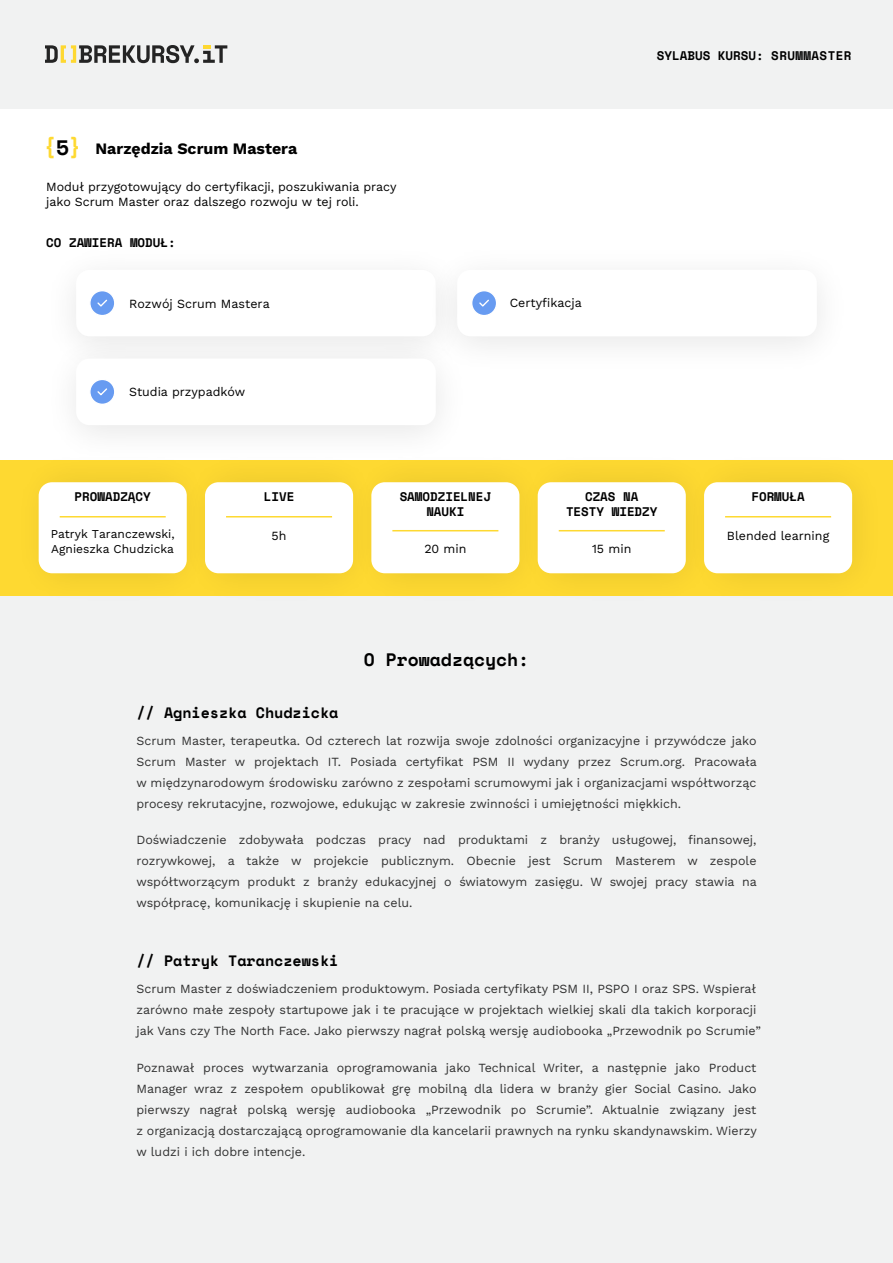
<style>
.page{position:relative;width:893px;height:1263px;background:#fff}
.page>*{position:absolute;margin:0;border:0;box-sizing:border-box;transform-origin:0 0}
.t1{font:700 20.85px "Space Mono";color:#fed931}
.t2{font:700 18px "Space Mono";color:#000}
.t3{font:700 15.9px "Work Sans";color:#000}
.t4{font:700 15px "Space Mono";color:#000}
.t5{font:12.45px/21px "Work Sans";color:#000;text-align:justify}
.t6{font:700 12.45px/15px "Space Mono";color:#000;text-align:center}
.t7{font:12px/14.4px "Work Sans";color:#000}
.s1{color:#000}
</style>
<div class="page">
<div style="left:0;top:590px;width:893px;height:673px;background:#f1f2f2"></div>
<div style="left:0;top:0;width:893px;height:108px;background:#f1f2f2"></div>
<div style="left:393px;top:460px;width:112px;height:136px;background:#f8d430"></div>
<div style="left:224px;top:476px;width:169px;height:120px;background:#f9d430"></div>
<div style="left:1px;top:460px;width:223px;height:136px;background:#fcd730"></div>
<div style="left:505px;top:460px;width:169px;height:136px;background:#fad530"></div>
<div style="left:674px;top:460px;width:219px;height:136px;background:#fbd630"></div>
<div style="left:39px;top:482px;width:148px;height:91px;background:#fff;border-radius:13px"></div>
<div style="left:205px;top:482px;width:148px;height:91px;background:#fff;border-radius:13px"></div>
<div style="left:371px;top:482px;width:148px;height:91px;background:#fff;border-radius:13px"></div>
<div style="left:538px;top:482px;width:148px;height:91px;background:#fff;border-radius:13px"></div>
<div style="left:704px;top:482px;width:148px;height:91px;background:#fff;border-radius:13px"></div>
<svg style="left:45px;top:45px;width:182px;height:18px"></svg>
<svg style="left:90px;top:291px;width:24px;height:24px"></svg>
<svg style="left:472px;top:291px;width:24px;height:24px"></svg>
<img style="left:31px;top:319px;width:450px;height:157px">
<div style="left:76px;top:359px;width:360px;height:66px;background:#fff;border-radius:13px"></div>
<svg style="left:90px;top:380px;width:24px;height:24px"></svg>
<hr style="left:392px;top:530px;width:106px;height:1px;background:#fed931">
<hr style="left:226px;top:516px;width:106px;height:1px;background:#fed931">
<hr style="left:60px;top:516px;width:106px;height:1px;background:#fed931">
<hr style="left:559px;top:530px;width:106px;height:1px;background:#fed931">
<hr style="left:725px;top:516px;width:106px;height:1px;background:#fed931">
<h1 class="t1" style="left:43px;top:132px;width:40px">{<span class="s1">5</span>}</h1>
<p class="t3" style="left:95px;top:136px;width:203px">Narzędzia Scrum Mastera</p>
<p class="t5" style="left:46px;top:178px;width:352px;line-height:15px">Moduł przygotowujący do certyfikacji, poszukiwania pracy jako Scrum Master oraz dalszego rozwoju w tej roli.</p>
<p class="t6" style="left:46px;top:235px;width:131px">CO ZAWIERA MODUŁ:</p>
<p class="t5" style="left:129px;top:292px;width:142px">Rozwój Scrum Mastera</p>
<p class="t5" style="left:510px;top:292px;width:74px">Certyfikacja</p>
<p class="t5" style="left:129px;top:381px;width:118px">Studia przypadków</p>
<p class="t6" style="left:657px;top:48px;width:196px">SYLABUS KURSU: SRUMMASTER</p>
<p class="t6" style="left:75px;top:489px;width:78px">PROWADZĄCY</p>
<p class="t6" style="left:264px;top:489px;width:32px">LIVE</p>
<p class="t6" style="left:400px;top:489px;width:93px">SAMODZIELNEJ<br>NAUKI</p>
<p class="t6" style="left:566px;top:489px;width:93px">CZAS NA<br>TESTY WIEDZY</p>
<p class="t6" style="left:751px;top:489px;width:55px">FORMUŁA</p>
<p class="t7" style="left:51px;top:526px;width:125px">Patryk Taranczewski,<br>Agnieszka Chudzicka</p>
<p class="t5" style="left:272px;top:524px;width:16px">5h</p>
<p class="t5" style="left:424px;top:538px;width:44px">20 min</p>
<p class="t5" style="left:592px;top:538px;width:41px">15 min</p>
<p class="t5" style="left:727px;top:524px;width:104px">Blended learning</p>
<h2 class="t2" style="left:364px;top:646px;width:167px">O Prowadzących:</h2>
<p class="t4" style="left:136px;top:701px;width:203px">// Agnieszka Chudzicka</p>
<p class="t5" style="left:136px;top:730px;width:622px">Scrum Master, terapeutka. Od czterech lat rozwija swoje zdolności organizacyjne i przywódcze jako Scrum Master w projektach IT. Posiada certyfikat PSM II wydany przez Scrum.org. Pracowała w międzynarodowym środowisku zarówno z zespołami scrumowymi jak i organizacjami współtworząc procesy rekrutacyjne, rozwojowe, edukując w zakresie zwinności i umiejętności miękkich.</p>
<p class="t5" style="left:136px;top:829px;width:622px">Doświadczenie zdobywała podczas pracy nad produktami z branży usługowej, finansowej, rozrywkowej, a także w projekcie publicznym. Obecnie jest Scrum Masterem w zespole współtworzącym produkt z branży edukacyjnej o światowym zasięgu. W swojej pracy stawia na współpracę, komunikację i skupienie na celu.</p>
<p class="t4" style="left:136px;top:949px;width:203px">// Patryk Taranczewski</p>
<p class="t5" style="left:136px;top:978px;width:626px;text-align:left">Scrum Master z doświadczeniem produktowym. Posiada certyfikaty PSM II, PSPO I oraz SPS. Wspierał zarówno małe zespoły startupowe jak i te pracujące w projektach wielkiej skali dla takich korporacji jak Vans czy The North Face. Jako pierwszy nagrał polską wersję audiobooka „Przewodnik po Scrumie”</p>
<p class="t5" style="left:136px;top:1056px;width:622px">Poznawał proces wytwarzania oprogramowania jako Technical Writer, a następnie jako Product Manager wraz z zespołem opublikował grę mobilną dla lidera w branży gier Social Casino. Jako pierwszy nagrał polską wersję audiobooka „Przewodnik po Scrumie”. Aktualnie związany jest z organizacją dostarczającą oprogramowanie dla kancelarii prawnych na rynku skandynawskim. Wierzy w ludzi i ich dobre intencje.</p>
</div>
